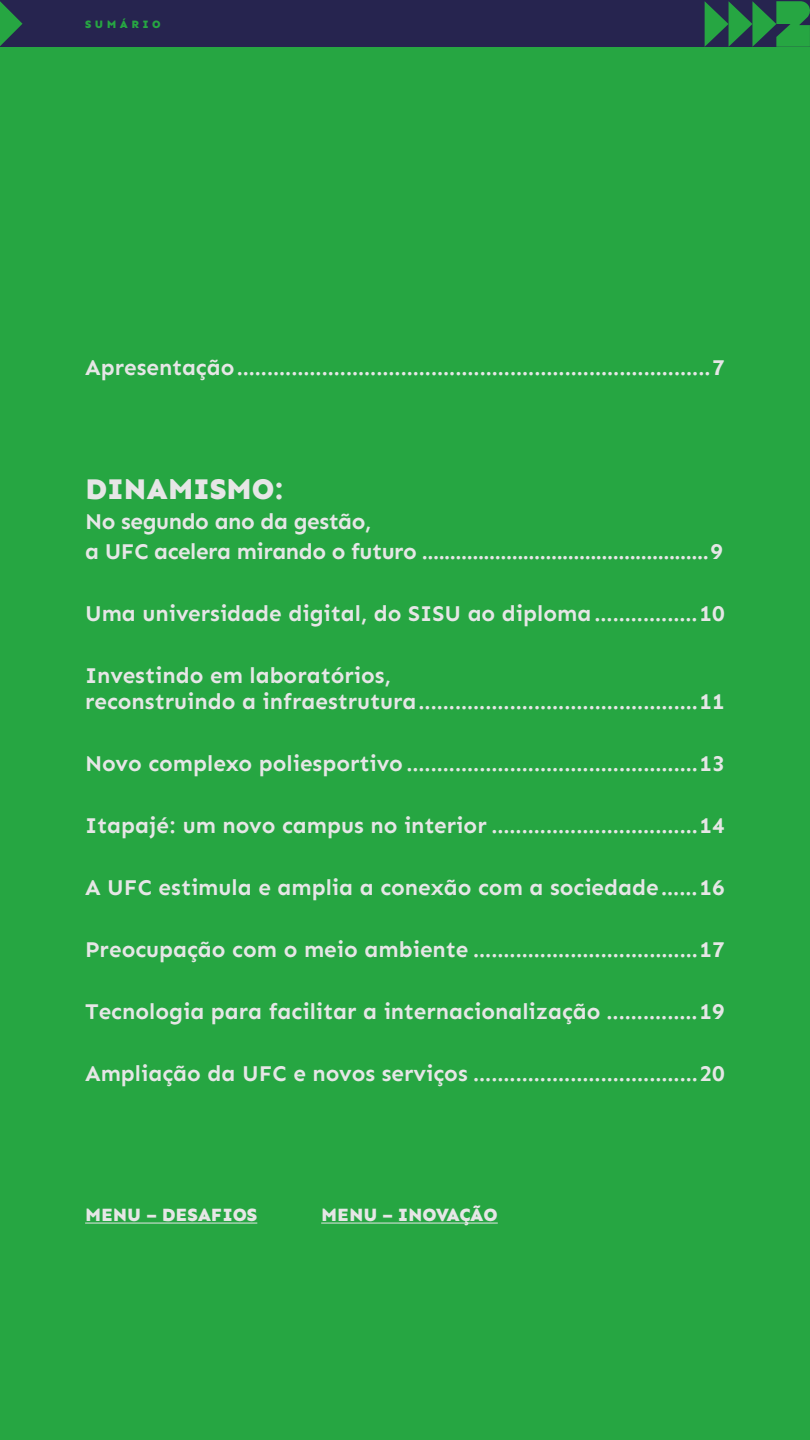
<style>
.page{position:relative;width:810px;height:1440px;background:#26a642}
.page>*{position:absolute;margin:0;border:0;box-sizing:border-box;transform-origin:0 0}
.t1{font:800 30px "Sen";letter-spacing:-.01em;color:#e6e6e6}
.t2{font:700 22.5px/26.2px "Sen";color:#e6e6e6}
.t3{font:700 22.5px/30px "Sen";letter-spacing:-.02em;color:#e6e6e6}
.t4{font:800 18.75px "Sen";letter-spacing:-.01em;color:#e6e6e6}
.t5{font:800 11.25px "Sen";letter-spacing:.31em;color:#26a642}
</style>
<div class="page">
<div style="left:0;top:0;width:810px;height:47px;background:#26244f"></div>
<svg style="left:705px;top:1px;width:105px;height:46px"></svg>
<svg style="left:0;top:1px;width:23px;height:45px"></svg>
<hr style="left:85px;top:1223px;width:172px;height:1px;background:#e6e6e6">
<hr style="left:321px;top:1223px;width:177px;height:1px;background:#e6e6e6">
<p class="t5" style="left:85px;top:18px;width:77px">SUMÁRIO</p>
<p class="t2" style="left:85px;top:355px;width:641px">Apresentação..............................................................................7</p>
<h1 class="t1" style="left:85px;top:472px;width:200px">DINAMISMO:</h1>
<p class="t3" style="left:85px;top:507px;width:640px">No segundo ano da gestão,<br>a UFC acelera mirando o futuro ...................................................9</p>
<p class="t2" style="left:85px;top:600px;width:641px">Uma universidade digital, do SISU ao diploma.................10</p>
<p class="t2" style="left:85px;top:662px;width:641px">Investindo em laboratórios,<br>reconstruindo a infraestrutura..............................................11</p>
<p class="t2" style="left:85px;top:751px;width:641px">Novo complexo poliesportivo................................................13</p>
<p class="t2" style="left:85px;top:812px;width:641px">Itapajé: um novo campus no interior ..................................14</p>
<p class="t2" style="left:85px;top:874px;width:641px">A UFC estimula e amplia a conexão com a sociedade......16</p>
<p class="t2" style="left:85px;top:936px;width:641px">Preocupação com o meio ambiente .....................................17</p>
<p class="t2" style="left:85px;top:998px;width:641px">Tecnologia para facilitar a internacionalização ...............19</p>
<p class="t2" style="left:85px;top:1060px;width:641px">Ampliação da UFC e novos serviços .....................................20</p>
<p class="t4" style="left:85px;top:1204px;width:174px">MENU – DESAFIOS</p>
<p class="t4" style="left:321px;top:1204px;width:178px">MENU – INOVAÇÃO</p>
</div>
